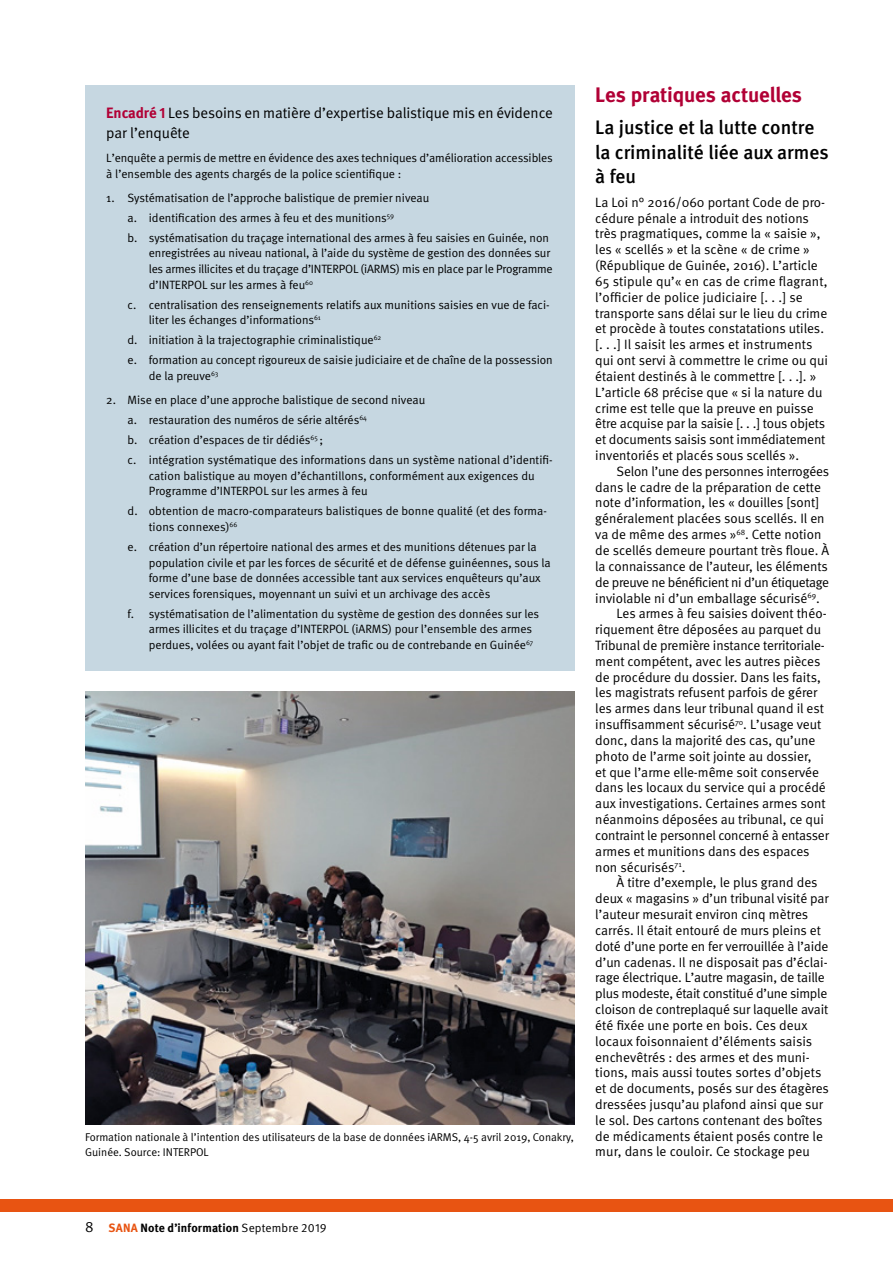
<style>
.page{position:relative;width:893px;height:1263px;background:#fff}
.page>*{position:absolute;margin:0;border:0;box-sizing:border-box;transform-origin:0 0}
.t1{font:700 21px "Meta";letter-spacing:-.01em;color:#b10035}
.t2{font:500 19.5px/24px "Meta";color:#000}
.t3{font:15px/19.5px "Meta Normal";letter-spacing:-.005em;color:#000}
.t4{font:13.5px/15.8px "Meta Normal";color:#000}
.t5{font:13.5px "Meta Normal";letter-spacing:-.025em;color:#000}
.t6{font:12px/15.6px "Meta Normal";color:#000}
.t7{font:700 12px "Meta";letter-spacing:.01em;color:#000}
.t8{font:11.25px/15px "Meta Normal";color:#000}
.s1{font-family:"Meta";font-weight:700;color:#b10035}
.s2{font-family:"Meta Bold Expert";color:#b10035}
.s3{font-family:"Meta Normal";font-weight:400;font-size:15px}
.s4{color:#e85412}
.s5{font-family:"Meta Normal";font-weight:400}
.s6{font-family:"Meta Normal Expert";font-weight:400}
</style>
<div class="page">
<div style="left:0;top:1199px;width:893px;height:13px;background:#e85412"></div>
<div style="left:85px;top:85px;width:489px;height:586px;background:#c6d7e1"></div>
<img style="left:85px;top:692px;width:489px;height:432px">
<p class="t3" style="left:106px;top:103px;width:448px"><span class="s1">Encadré</span> <span class="s2">1</span> Les besoins en matière d’expertise balistique mis en évidence par l’enquête</p>
<p class="t6" style="left:106px;top:150px;width:448px">L’enquête a permis de mettre en évidence des axes techniques d’amélioration accessibles à l’ensemble des agents chargés de la police scientifique :</p>
<p class="t6" style="left:128px;top:188px;width:423px;line-height:20px;text-indent:-21px">1. Systématisation de l’approche balistique de premier niveau<br>a. identification des armes à feu et des munitions<sup>59<br></sup>b. systématisation du traçage international des armes à feu saisies en Guinée, non</p>
<p class="t6" style="left:149px;top:245px;width:405px">enregistrées au niveau national, à l’aide du système de gestion des données sur les armes illicites et du traçage d’INTERPOL (iARMS) mis en place par le Programme d’INTERPOL sur les armes à feu<sup>60</sup></p>
<p class="t6" style="left:149px;top:297px;width:402px;text-indent:-21px">c. centralisation des renseignements relatifs aux munitions saisies en vue de faci&shy;liter les échanges d’informations<sup>61</sup></p>
<p class="t6" style="left:128px;top:330px;width:427px;line-height:20px">d. initiation à la trajectographie criminalistique<sup>62<br></sup>e. formation au concept rigoureux de saisie judiciaire et de chaîne de la possession</p>
<p class="t6" style="left:149px;top:368px;width:71px">de la preuve<sup>63</sup></p>
<p class="t6" style="left:128px;top:390px;width:427px;line-height:20px;text-indent:-21px">2. Mise en place d’une approche balistique de second niveau<br>a. restauration des numéros de série altérés<sup>64<br></sup>b. création d’espaces de tir dédiés<sup>65</sup> ;<br>c. intégration systématique des informations dans un système national d’identifi-</p>
<p class="t6" style="left:149px;top:467px;width:387px">cation balistique au moyen d’échantillons, conformément aux exigences du<br>Programme d’INTERPOL sur les armes à feu</p>
<p class="t6" style="left:149px;top:503px;width:400px;text-indent:-21px">d. obtention de macro-comparateurs balistiques de bonne qualité (et des forma&shy;tions connexes)<sup>66</sup></p>
<p class="t6" style="left:149px;top:539px;width:403px;text-indent:-21px">e. création d’un répertoire national des armes et des munitions détenues par la population civile et par les forces de sécurité et de défense guinéennes, sous la forme d’une base de données accessible tant aux services enquêteurs qu’aux services forensiques, moyennant un suivi et un archivage des accès</p>
<p class="t6" style="left:149px;top:606px;width:392px;text-indent:-21px">f. systématisation de l’alimentation du système de gestion des données sur les armes illicites et du traçage d’INTERPOL (iARMS) pour l’ensemble des armes perdues, volées ou ayant fait l’objet de trafic ou de contrebande en Guinée<sup>67</sup></p>
<p class="t8" style="left:85px;top:1130px;width:490px">Formation nationale à l’intention des utilisateurs de la base de données iARMS, 4-5 avril 2019, Conakry,<br>Guinée. Source: INTERPOL</p>
<h1 class="t1" style="left:595px;top:81px;width:208px">Les pratiques actuelles</h1>
<h2 class="t2" style="left:595px;top:116px;width:235px">La justice et la lutte contre la criminalité liée aux armes à feu</h2>
<p class="t4" style="left:595px;top:194px;width:234px">La Loi n° 2016/060 portant Code de pro&shy;cédure pénale a introduit des notions très pragmatiques, comme la « saisie », les « scellés » et la scène « de crime » (République de Guinée, 2016). L’article 65 stipule qu’« en cas de crime flagrant, l’officier de police judiciaire [. . .] se transporte sans délai sur le lieu du crime et procède à toutes constatations utiles. [. . .] Il saisit les armes et instruments qui ont servi à commettre le crime ou qui étaient destinés à le commettre [. . .]. » L’article 68 précise que « si la nature du crime est telle que la preuve en puisse être acquise par la saisie [. . .] tous objets et documents saisis sont immédiatement inventoriés et placés sous scellés ».</p>
<p class="t4" style="left:617px;top:463px;width:214px">Selon l’une des personnes interrogées</p>
<p class="t4" style="left:595px;top:479px;width:227px">dans le cadre de la préparation de cette</p>
<p class="t4" style="left:595px;top:495px;width:225px">note d’information, les « douilles [sont]</p>
<p class="t4" style="left:595px;top:511px;width:231px">généralement placées sous scellés. Il en</p>
<p class="t4" style="left:595px;top:526px;width:228px">va de même des armes »<sup>68</sup>. Cette notion</p>
<p class="t4" style="left:595px;top:542px;width:235px">de scellés demeure pourtant très floue. À</p>
<p class="t4" style="left:595px;top:558px;width:234px">la connaissance de l’auteur, les éléments</p>
<p class="t5" style="left:595px;top:574px;width:235px">de preuve ne bénéficient ni d’un étiquetage</p>
<p class="t4" style="left:595px;top:590px;width:226px">inviolable ni d’un emballage sécurisé<sup>69</sup>.</p>
<p class="t4" style="left:617px;top:606px;width:212px">Les armes à feu saisies doivent théo-</p>
<p class="t4" style="left:595px;top:621px;width:227px">riquement être déposées au parquet du</p>
<p class="t4" style="left:595px;top:637px;width:231px">Tribunal de première instance territoriale-</p>
<p class="t4" style="left:595px;top:653px;width:227px">ment compétent, avec les autres pièces</p>
<p class="t4" style="left:595px;top:669px;width:227px">de procédure du dossier. Dans les faits,</p>
<p class="t4" style="left:595px;top:685px;width:223px">les magistrats refusent parfois de gérer</p>
<p class="t4" style="left:595px;top:701px;width:230px">les armes dans leur tribunal quand il est</p>
<p class="t4" style="left:595px;top:716px;width:228px">insuffisamment sécurisé<sup>70</sup>. L’usage veut</p>
<p class="t4" style="left:595px;top:732px;width:221px">donc, dans la majorité des cas, qu’une</p>
<p class="t4" style="left:595px;top:748px;width:218px">photo de l’arme soit jointe au dossier,</p>
<p class="t4" style="left:595px;top:764px;width:225px">et que l’arme elle-même soit conservée</p>
<p class="t4" style="left:595px;top:780px;width:232px">dans les locaux du service qui a procédé</p>
<p class="t4" style="left:595px;top:795px;width:232px">aux investigations. Certaines armes sont</p>
<p class="t4" style="left:595px;top:811px;width:230px">néanmoins déposées au tribunal, ce qui</p>
<p class="t4" style="left:595px;top:827px;width:235px">contraint le personnel concerné à entasser</p>
<p class="t4" style="left:595px;top:843px;width:216px">armes et munitions dans des espaces</p>
<p class="t4" style="left:595px;top:859px;width:92px">non sécurisés<sup>71</sup>.</p>
<p class="t4" style="left:617px;top:875px;width:203px">À titre d’exemple, le plus grand des</p>
<p class="t4" style="left:595px;top:890px;width:235px">deux « magasins » d’un tribunal visité par</p>
<p class="t4" style="left:595px;top:906px;width:214px">l’auteur mesurait environ cinq mètres</p>
<p class="t4" style="left:595px;top:922px;width:227px">carrés. Il était entouré de murs pleins et</p>
<p class="t4" style="left:595px;top:938px;width:235px">doté d’une porte en fer verrouillée à l’aide</p>
<p class="t4" style="left:595px;top:954px;width:234px">d’un cadenas. Il ne disposait pas d’éclai-</p>
<p class="t4" style="left:595px;top:970px;width:231px">rage électrique. L’autre magasin, de taille</p>
<p class="t5" style="left:595px;top:986px;width:233px">plus modeste, était constitué d’une simple</p>
<p class="t4" style="left:595px;top:1001px;width:234px">cloison de contreplaqué sur laquelle avait</p>
<p class="t4" style="left:595px;top:1017px;width:214px">été fixée une porte en bois. Ces deux</p>
<p class="t4" style="left:595px;top:1033px;width:218px">locaux foisonnaient d’éléments saisis</p>
<p class="t4" style="left:595px;top:1049px;width:216px">enchevêtrés : des armes et des muni-</p>
<p class="t4" style="left:595px;top:1064px;width:228px">tions, mais aussi toutes sortes d’objets</p>
<p class="t4" style="left:595px;top:1080px;width:235px">et de documents, posés sur des étagères</p>
<p class="t4" style="left:595px;top:1096px;width:229px">dressées jusqu’au plafond ainsi que sur</p>
<p class="t4" style="left:595px;top:1112px;width:229px">le sol. Des cartons contenant des boîtes</p>
<p class="t4" style="left:595px;top:1128px;width:229px">de médicaments étaient posés contre le</p>
<p class="t4" style="left:595px;top:1144px;width:216px">mur, dans le couloir. Ce stockage peu</p>
<p class="t7" style="left:85px;top:1220px;width:243px"><span class="s3">8</span> <span class="s4">SANA</span> Note d’information <span class="s5">Septembre</span> <span class="s6">2019</span></p>
</div>
